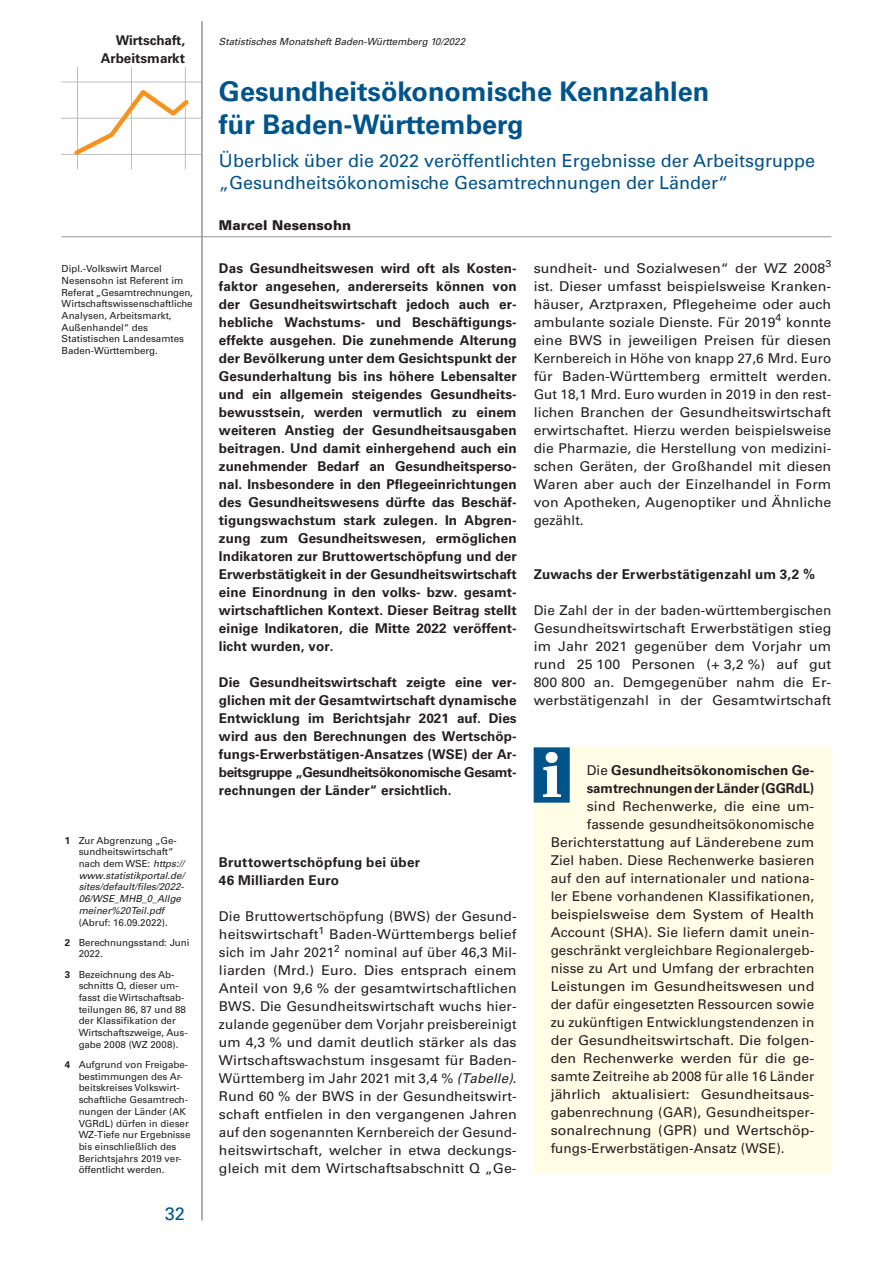
<style>
.page{position:relative;width:893px;height:1263px;background:#fff}
.page>*{position:absolute;margin:0;border:0;box-sizing:border-box;transform-origin:0 0}
.Beitragsüberschrift{font:700 27px/33px "Univers";color:#01548a}
.Beitragsunterübersch{font:18px/21.6px "Univers";color:#01548a}
.Kapitelanfang{font:700 13.5px/18px "Univers";letter-spacing:.005em;color:#231f20;text-align:justify}
.Fließtext{font:13.5px/18px "Univers";letter-spacing:.005em;color:#231f20;text-align:justify}
.Fließtext-2{font:13.5px/18px "Univers";letter-spacing:.005em;color:#231f20;text-align:justify;scale:1.05 1}
.Infotext{font:13.5px "Univers";letter-spacing:.005em;color:#231f20}
.Infotext-2{font:13.5px "Univers";letter-spacing:.005em;color:#231f20;scale:1.05 1}
.Kapitelzwischenübers{font:700 13.5px/18px "Univers";letter-spacing:.015em;color:#231f20}
.Infotext-3{font:700 13.5px "Univers";color:#231f20}
.Kopfzeile_Beitragsth{font:700 13.5px "Univers";color:#231f20}
.t1{font:900 13.5px "Univers";color:#231f20}
.t2{font:9.75px/11.7px "Univers";color:#231f20}
.Kopfzeile_Ausgabe{font:italic 9.75px/11.7px "Univers";color:#231f20}
.s1{font-weight:700;font-style:normal}
.s2{font-style:normal}
.s3{font-weight:700}
.s4{font-style:italic}
.s5{font-weight:400}
</style>
<div class="page">
<hr style="left:62px;top:236px;width:769px;height:1px;background:#939598">
<hr style="left:202px;top:21px;width:1px;height:1199px;background:#939598">
<hr style="left:61px;top:82px;width:141px;height:1px;background:#bcbdc0">
<hr style="left:61px;top:118px;width:141px;height:1px;background:#bcbdc0">
<hr style="left:61px;top:154px;width:141px;height:1px;background:#bcbdc0">
<hr style="left:77px;top:67px;width:1px;height:102px;background:#bcbdc0">
<hr style="left:131px;top:67px;width:1px;height:102px;background:#bcbdc0">
<hr style="left:185px;top:67px;width:1px;height:102px;background:#bcbdc0">
<svg style="left:71px;top:86px;width:122px;height:73px"></svg>
<div style="left:534px;top:748px;width:297px;height:425px;background:#fffde5"></div>
<div style="left:534px;top:747px;width:36px;height:56px;background:#01548a;border:2px solid #01548a"></div>
<img style="left:543px;top:753px;width:17px;height:44px">
<p class="Kopfzeile_Beitragsth" style="left:116px;top:32px;width:71px">Wirtschaft,</p>
<p class="Kopfzeile_Ausgabe" style="left:219px;top:35px;width:248px">Statistisches Monatsheft Baden-Württemberg 10/2022</p>
<p class="Kopfzeile_Beitragsth" style="left:101px;top:50px;width:86px">Arbeitsmarkt</p>
<p class="Beitragsüberschrift" style="left:219px;top:75px;width:492px">Gesundheitsökonomische Kennzahlen für Baden-Württemberg</p>
<p class="Beitragsunterübersch" style="left:219px;top:150px;width:597px">Überblick über die 2022 veröffentlichten Ergebnisse der Arbeitsgruppe „Gesundheitsökonomische Gesamtrechnungen der Länder“</p>
<p class="t2" style="left:62px;top:263px;width:133px">Dipl.-Volkswirt Marcel<br>Nesensohn ist Referent im<br>Referat „Gesamtrechnungen,<br>Wirtschaftswissenschaftliche<br>Analysen, Arbeitsmarkt,<br>Außenhandel“ des<br>Statistischen Landesamtes<br>Baden-Württemberg.</p>
<p class="Kopfzeile_Ausgabe" style="left:79px;top:834px;width:107px;text-indent:-14px"><span class="s1">1</span> <span class="s2">Zur Abgrenzung „Ge&shy;sundheitswirtschaft“ nach dem WSE:</span> https:// www.statistikportal.de/ sites/default/files/2022-<br>06/WSE_MHB_0_Allge meiner%20Teil.pdf <span class="s2">(Abruf: 16.09.2022).</span></p>
<p class="t2" style="left:79px;top:936px;width:112px;text-indent:-14px"><span class="s3">2</span> Berechnungsstand: Juni<br>2022.</p>
<p class="t2" style="left:79px;top:968px;width:111px;text-indent:-14px"><span class="s3">3</span> Bezeichnung des Ab&shy;schnitts Q, dieser um&shy;fasst die Wirtschaftsab&shy;teilungen 86, 87 und 88 der Klassifikation der<br>Wirtschaftszweige, Aus&shy;gabe 2008 (WZ 2008).</p>
<p class="t2" style="left:79px;top:1059px;width:113px;text-indent:-14px"><span class="s3">4</span> Aufgrund von Freigabe&shy;bestimmungen des Ar&shy;beitskreises Volkswirt&shy;schaftliche Gesamtrech&shy;nungen der Länder (AK<br>VGRdL) dürfen in dieser<br>WZ-Tiefe nur Ergebnisse bis einschließlich des<br>Berichtsjahrs 2019 ver&shy;öffentlicht werden.</p>
<p class="Beitragsunterübersch" style="left:165px;top:1203px;width:22px">32</p>
<p class="t1" style="left:219px;top:216px;width:134px">Marcel Nesensohn</p>
<p class="Kapitelanfang" style="left:219px;top:259px;width:299px">Das Gesundheitswesen wird oft als Kosten&shy;faktor angesehen, andererseits können von der Gesundheitswirtschaft jedoch auch er&shy;hebliche Wachstums- und Beschäftigungs&shy;effekte ausgehen. Die zunehmende Alterung der Bevölkerung unter dem Gesichtspunkt der Gesunderhaltung bis ins höhere Lebensalter und ein allgemein steigendes Gesundheits&shy;bewusstsein, werden vermutlich zu einem weiteren Anstieg der Gesundheitsausgaben beitragen. Und damit einhergehend auch ein zunehmender Bedarf an Gesundheitsperso&shy;nal. Insbesondere in den Pflegeeinrichtungen des Gesundheitswesens dürfte das Beschäf&shy;tigungswachstum stark zulegen. In Abgren&shy;zung zum Gesundheitswesen, ermöglichen Indikatoren zur Bruttowertschöpfung und der Erwerbstätigkeit in der Gesundheitswirtschaft eine Einordnung in den volks- bzw. gesamt&shy;wirtschaftlichen Kontext. Dieser Beitrag stellt einige Indikatoren, die Mitte 2022 veröffent&shy;licht wurden, vor.</p>
<p class="Kapitelanfang" style="left:219px;top:673px;width:299px">Die Gesundheitswirtschaft zeigte eine ver&shy;glichen mit der Gesamtwirtschaft dynamische Entwicklung im Berichtsjahr 2021 auf. Dies wird aus den Berechnungen des Wertschöp&shy;fungs-Erwerbstätigen-Ansatzes (WSE) der Ar&shy;beitsgruppe „Gesundheitsökonomische Gesamt&shy;rechnungen der Länder“ ersichtlich.</p>
<p class="Kapitelzwischenübers" style="left:219px;top:853px;width:203px">Bruttowertschöpfung bei über<br>46 Milliarden Euro</p>
<p class="Fließtext" style="left:219px;top:907px;width:299px">Die Bruttowertschöpfung (BWS) der Gesund&shy;heitswirtschaft<sup>1</sup> Baden-Württembergs belief sich im Jahr 2021<sup>2</sup> nominal auf über 46,3 Mil&shy;liarden (Mrd.) Euro. Dies entsprach einem Anteil von 9,6 % der gesamtwirtschaftlichen BWS. Die Gesundheitswirtschaft wuchs hier&shy;zulande gegenüber dem Vorjahr preisbereinigt um 4,3 % und damit deutlich stärker als das Wirtschaftswachstum insgesamt für Baden-Württemberg im Jahr 2021 mit 3,4 % <span class="s4">(Tabelle)</span>.<br>Rund 60 % der BWS in der Gesundheitswirt&shy;schaft entfielen in den vergangenen Jahren auf den sogenannten Kernbereich der Gesund&shy;heitswirtschaft, welcher in etwa deckungs&shy;gleich mit dem Wirtschaftsabschnitt Q „Ge-</p>
<p class="Fließtext-2" style="left:534px;top:259px;width:285px">sundheit- und Sozialwesen“ der WZ 2008<sup>3 </sup>ist. Dieser umfasst beispielsweise Kranken&shy;häuser, Arztpraxen, Pflegeheime oder auch ambulante soziale Dienste. Für 2019<sup>4</sup> konnte eine BWS in jeweiligen Preisen für diesen Kernbereich in Höhe von knapp 27,6 Mrd. Euro für Baden-Württemberg ermittelt werden.<br>Gut 18,1 Mrd. Euro wurden in 2019 in den rest&shy;lichen Branchen der Gesundheitswirtschaft erwirtschaftet. Hierzu werden beispielsweise die Pharmazie, die Herstellung von medizini&shy;schen Geräten, der Großhandel mit diesen Waren aber auch der Einzelhandel in Form von Apotheken, Augenoptiker und Ähnliche gezählt.</p>
<p class="Kapitelzwischenübers" style="left:534px;top:565px;width:283px">Zuwachs der Erwerbstätigenzahl um 3,2 %</p>
<p class="Fließtext" style="left:534px;top:601px;width:299px">Die Zahl der in der baden-württembergischen Gesundheitswirtschaft Erwerbstätigen stieg im Jahr 2021 gegenüber dem Vorjahr um rund 25 100 Personen (+ 3,2 %) auf gut 800 800 an. Demgegenüber nahm die Er&shy;werbstätigenzahl in der Gesamtwirtschaft</p>
<p class="Infotext-3" style="left:587px;top:762px;width:229px"><span class="s5">Die</span> Gesundheitsökonomischen Ge-</p>
<p class="Infotext-3" style="left:587px;top:780px;width:229px">samtrechnungen der Länder (GGRdL)</p>
<p class="Infotext-2" style="left:587px;top:798px;width:218px">sind Rechenwerke, die eine um-</p>
<p class="Infotext" style="left:587px;top:816px;width:229px">fassende gesundheitsökonomische</p>
<p class="Infotext" style="left:551px;top:834px;width:265px">Berichterstattung auf Länderebene zum</p>
<p class="Infotext" style="left:551px;top:852px;width:265px">Ziel haben. Diese Rechenwerke basieren</p>
<p class="Infotext" style="left:551px;top:870px;width:264px">auf den auf internationaler und nationa-</p>
<p class="Infotext" style="left:551px;top:888px;width:265px">ler Ebene vorhandenen Klassifikationen,</p>
<p class="Infotext-2" style="left:551px;top:906px;width:253px">beispielsweise dem System of Health</p>
<p class="Infotext" style="left:551px;top:924px;width:265px">Account (SHA). Sie liefern damit unein-</p>
<p class="Infotext" style="left:551px;top:942px;width:265px">geschränkt vergleichbare Regionalergeb-</p>
<p class="Infotext" style="left:551px;top:960px;width:265px">nisse zu Art und Umfang der erbrachten</p>
<p class="Infotext-2" style="left:551px;top:978px;width:253px">Leistungen im Gesundheitswesen und</p>
<p class="Infotext" style="left:551px;top:996px;width:265px">der dafür eingesetzten Ressourcen sowie</p>
<p class="Infotext" style="left:551px;top:1014px;width:265px">zu zukünftigen Entwicklungstendenzen in</p>
<p class="Infotext-2" style="left:551px;top:1032px;width:251px">der Gesundheitswirtschaft. Die folgen-</p>
<p class="Infotext-2" style="left:551px;top:1050px;width:251px">den Rechenwerke werden für die ge-</p>
<p class="Infotext" style="left:551px;top:1068px;width:265px">samte Zeitreihe ab 2008 für alle 16 Länder</p>
<p class="Infotext-2" style="left:551px;top:1086px;width:253px">jährlich aktualisiert: Gesundheitsaus-</p>
<p class="Infotext" style="left:551px;top:1104px;width:265px">gabenrechnung (GAR), Gesundheitsper-</p>
<p class="Infotext-2" style="left:551px;top:1122px;width:251px">sonalrechnung (GPR) und Wertschöp-</p>
<p class="Infotext" style="left:551px;top:1140px;width:235px">fungs-Erwerbstätigen-Ansatz (WSE).</p>
</div>
